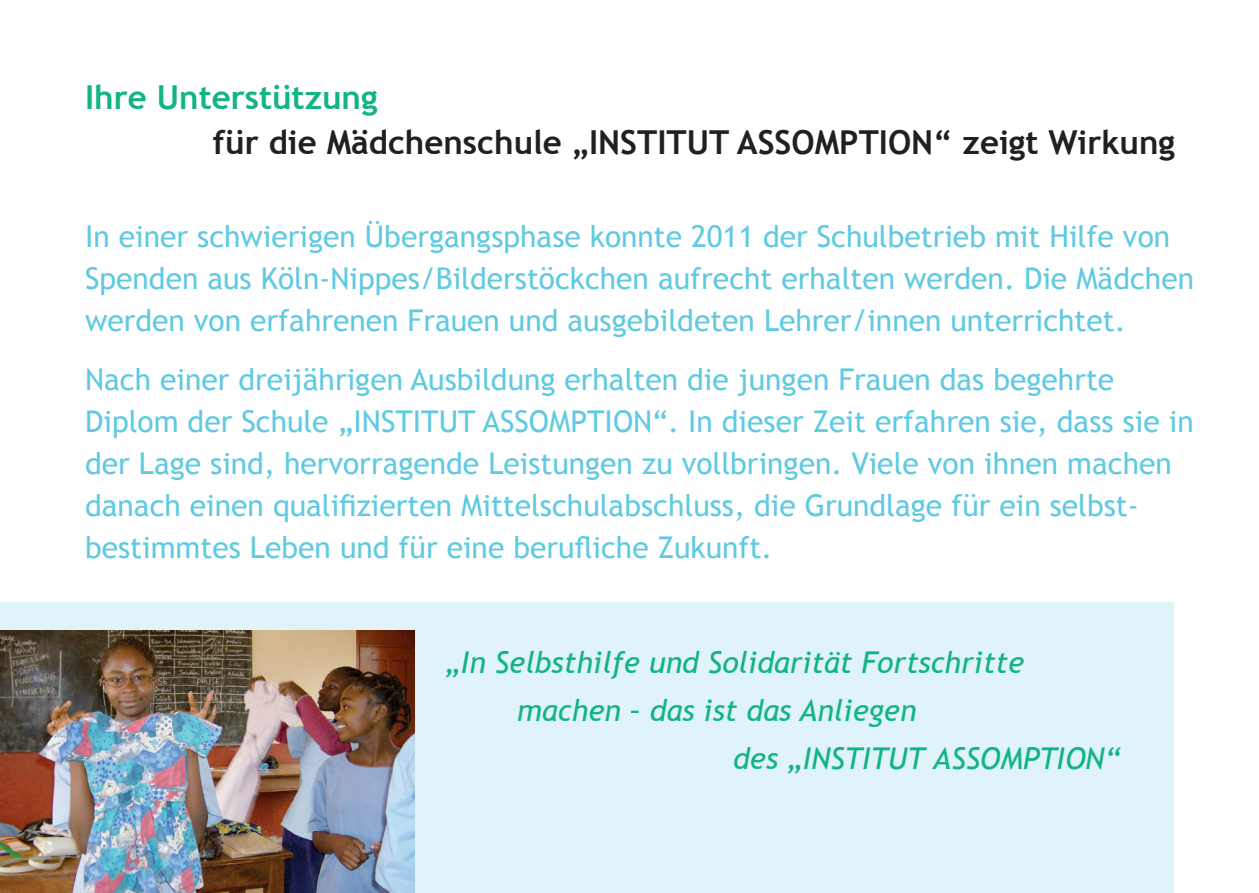
<style>
.page{position:relative;width:1259px;height:893px;background:#fff}
.page>*{position:absolute;margin:0;border:0;box-sizing:border-box;transform-origin:0 0}
.t1{font:700 33px "Trebuchet MS";color:#231f20}
.t2{font:700 33px "Trebuchet MS";color:#12b385}
.t3{font:30px/42px "Trebuchet MS";color:#60cae1}
.t4{font:italic 30px "Trebuchet MS";color:#12b385}
</style>
<div class="page">
<div style="left:0;top:602px;width:1174px;height:291px;background:#dff3f8"></div>
<img style="left:0;top:630px;width:415px;height:263px">
<p class="t2" style="left:85px;top:77px;width:294px">Ihre Unterstützung</p>
<p class="t1" style="left:213px;top:122px;width:404px">für die Mädchenschule „Instit</p>
<p class="t1" style="left:686px;top:122px;width:147px">ut Assompti</p>
<p class="t1" style="left:888px;top:122px;width:289px">on“ zeigt Wirkung</p>
<p class="t3" style="left:85px;top:216px;width:1110px">In einer schwierigen Übergangsphase konnte 2011 der Schulbetrieb mit Hilfe von<br>Spenden aus Köln-Nippes/Bilderstöckchen aufrecht erhalten werden. Die Mädchen werden von erfahrenen Frauen und ausgebildeten Lehrer/innen unterrichtet.</p>
<p class="t3" style="left:85px;top:359px;width:1110px">Nach einer dreijährigen Ausbildung erhalten die jungen Frauen das begehrte Diplom der Schule „Institut Assompti on“. In dieser Zeit erfahren sie, dass sie in der Lage sind, hervorragende Leistungen zu vollbringen. Viele von ihnen machen danach einen qualifizierten Mittelschulabschluss, die Grundlage für ein selbst&shy;bestimmtes Leben und für eine berufliche Zukunft.</p>
<p class="t4" style="left:445px;top:645px;width:580px">„In Selbsthilfe und Solidarität Fortschritte</p>
<p class="t4" style="left:517px;top:693px;width:401px">machen – das ist das Anliegen</p>
<p class="t4" style="left:733px;top:741px;width:389px">des „Institut Assomption“</p>
</div>
